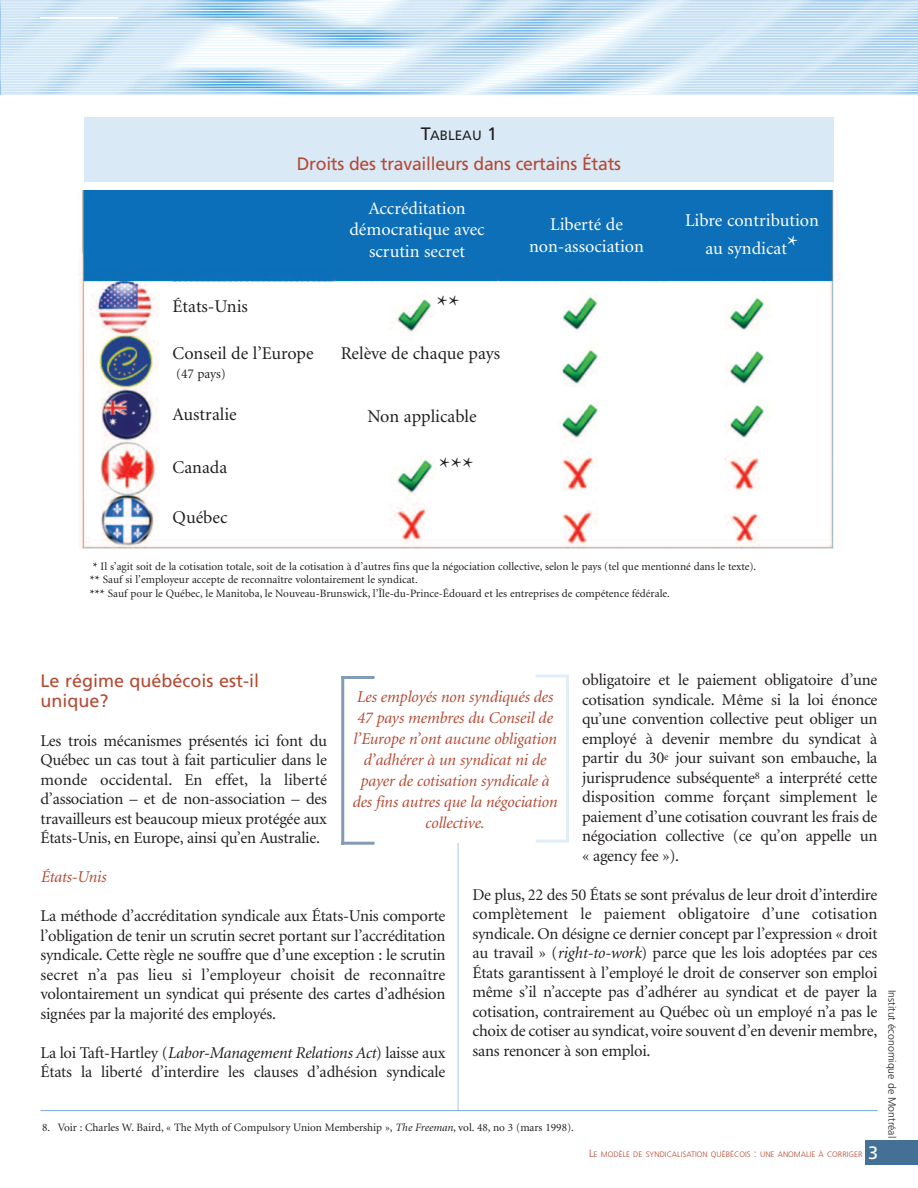
<style>
.page{position:relative;width:918px;height:1188px;background:#fff}
.page>*{position:absolute;margin:0;border:0;box-sizing:border-box;transform-origin:0 0}
.t1{font:27px "Minion";color:#231f20}
.t2{font:18px/21.6px "Minion";color:#fff;text-align:center}
.t3{font:18px "Minion";color:#231f20}
.t4{font:18px/19.5px "Frutiger";letter-spacing:-.015em;color:#b44a34}
.t5{font:18px "Frutiger";color:#fff}
.t6{font:16.5px/19.5px "Minion";letter-spacing:-.015em;color:#231f20;text-align:justify}
.t7{font:italic 16.5px/21px "Minion";letter-spacing:-.01em;color:#b44a34;text-align:center}
.t8{font:13.5px "Frutiger";color:#231f20}
.t9{font:13.5px "Minion";color:#231f20}
.t10{font:11.25px/13.5px "Minion";color:#231f20}
.t11{font:300 10.5px "Frutiger";color:#231f20}
.t12{font:300 7.8px "Frutiger";color:#b44a34}
.s1{font-size:18px}
.s2{font-size:27px}
.s3{font-weight:700}
.s4{font-style:italic}
.s5{font-size:10.5px}
</style>
<div class="page">
<img style="left:1px;top:0;width:917px;height:94px">
<hr style="left:1px;top:5px;width:917px;height:1px;background:#e7f6fd">
<hr style="left:1px;top:2px;width:917px;height:1px;background:#e7f6fd">
<hr style="left:1px;top:8px;width:917px;height:1px;background:#e7f6fd">
<hr style="left:1px;top:10px;width:917px;height:1px;background:#e7f6fd">
<hr style="left:1px;top:13px;width:917px;height:1px;background:#e7f6fd">
<hr style="left:1px;top:16px;width:917px;height:1px;background:#e7f6fd">
<hr style="left:1px;top:18px;width:917px;height:1px;background:#e7f6fd">
<hr style="left:1px;top:21px;width:917px;height:1px;background:#e7f6fd">
<hr style="left:1px;top:24px;width:917px;height:1px;background:#e7f6fd">
<hr style="left:1px;top:26px;width:917px;height:1px;background:#e7f6fd">
<hr style="left:1px;top:29px;width:917px;height:1px;background:#e7f6fd">
<hr style="left:1px;top:32px;width:917px;height:1px;background:#e7f6fd">
<hr style="left:1px;top:35px;width:917px;height:1px;background:#e7f6fd">
<hr style="left:1px;top:37px;width:917px;height:1px;background:#e7f6fd">
<hr style="left:1px;top:40px;width:917px;height:1px;background:#e7f6fd">
<hr style="left:1px;top:43px;width:917px;height:1px;background:#e7f6fd">
<hr style="left:1px;top:45px;width:917px;height:1px;background:#e7f6fd">
<hr style="left:1px;top:48px;width:917px;height:1px;background:#e7f6fd">
<hr style="left:1px;top:51px;width:917px;height:1px;background:#e7f6fd">
<hr style="left:1px;top:53px;width:917px;height:1px;background:#e7f6fd">
<hr style="left:1px;top:56px;width:917px;height:1px;background:#e7f6fd">
<hr style="left:1px;top:59px;width:917px;height:1px;background:#e7f6fd">
<hr style="left:1px;top:62px;width:917px;height:1px;background:#e7f6fd">
<hr style="left:1px;top:64px;width:917px;height:1px;background:#e7f6fd">
<hr style="left:1px;top:67px;width:917px;height:1px;background:#e7f6fd">
<hr style="left:1px;top:70px;width:917px;height:1px;background:#e7f6fd">
<hr style="left:1px;top:72px;width:917px;height:1px;background:#e7f6fd">
<hr style="left:1px;top:75px;width:917px;height:1px;background:#e7f6fd">
<hr style="left:1px;top:78px;width:917px;height:1px;background:#e7f6fd">
<hr style="left:1px;top:80px;width:917px;height:1px;background:#e7f6fd">
<hr style="left:1px;top:83px;width:917px;height:1px;background:#e7f6fd">
<hr style="left:1px;top:86px;width:917px;height:1px;background:#e7f6fd">
<hr style="left:1px;top:89px;width:917px;height:1px;background:#e7f6fd">
<hr style="left:1px;top:91px;width:917px;height:1px;background:#e7f6fd">
<hr style="left:1px;top:94px;width:917px;height:1px;background:#e7f6fd">
<hr style="left:458px;top:680px;width:1px;height:430px;background:#a9c6e5">
<div style="left:865px;top:1140px;width:53px;height:25px;background:#437094"></div>
<hr style="left:40px;top:1110px;width:838px;height:1px;background:#76aad8">
<div style="left:342px;top:679px;width:225px;height:164px;background:#fff"></div>
<hr style="left:341px;top:676px;width:3px;height:169px;background:#849bb7">
<hr style="left:566px;top:676px;width:3px;height:166px;background:#e1edf8">
<hr style="left:341px;top:676px;width:34px;height:3px;background:#849bb7">
<hr style="left:536px;top:675px;width:33px;height:3px;background:#e1edf8">
<hr style="left:536px;top:840px;width:33px;height:3px;background:#e1edf8">
<hr style="left:341px;top:842px;width:34px;height:3px;background:#849bb7">
<div style="left:84px;top:117px;width:749px;height:65px;background:#d9e9f6"></div>
<img style="left:79px;top:190px;width:761px;height:359px">
<hr style="left:40px;top:17px;width:78px;height:2px;background:#fff">
<div style="left:173px;top:299px;width:133px;height:42px;background:#fff"></div>
<div style="left:173px;top:347px;width:144px;height:36px;background:#fff"></div>
<div style="left:335px;top:347px;width:171px;height:33px;background:#fff"></div>
<div style="left:337px;top:409px;width:170px;height:33px;background:#fff"></div>
<div style="left:436px;top:295px;width:87px;height:27px;background:#fff"></div>
<div style="left:439px;top:456px;width:86px;height:28px;background:#fff"></div>
<div style="left:173px;top:407px;width:143px;height:38px;background:#fff"></div>
<div style="left:173px;top:460px;width:143px;height:39px;background:#fff"></div>
<div style="left:173px;top:511px;width:143px;height:26px;background:#fff"></div>
<p class="t8" style="left:421px;top:129px;width:78px"><span class="s1">T</span>ABLEAU <span class="s1">1</span></p>
<p class="t4" style="left:297px;top:155px;width:326px">Droits des travailleurs dans certains États</p>
<p class="t3" style="left:173px;top:299px;width:77px">États-Unis</p>
<p class="t3" style="left:173px;top:347px;width:143px">Conseil de l’Europe</p>
<p class="t9" style="left:176px;top:368px;width:51px">(47 pays)</p>
<p class="t3" style="left:173px;top:407px;width:66px">Australie</p>
<p class="t3" style="left:173px;top:460px;width:56px">Canada</p>
<p class="t3" style="left:173px;top:511px;width:57px">Québec</p>
<p class="t2" style="left:349px;top:199px;width:137px">Accréditation démocratique avec scrutin secret</p>
<h1 class="t1" style="left:436px;top:295px;width:25px">**</h1>
<p class="t3" style="left:341px;top:347px;width:161px">Relève de chaque pays</p>
<p class="t3" style="left:367px;top:409px;width:111px">Non applicable</p>
<h1 class="t1" style="left:439px;top:456px;width:36px">***</h1>
<p class="t2" style="left:529px;top:215px;width:117px">Liberté de non-association</p>
<p class="t2" style="left:685px;top:207px;width:136px;line-height:28px">Libre contribution au syndicat<span class="s2">*</span></p>
<p class="t10" style="left:90px;top:560px;width:668px"><span class="s3">*</span> Il s’agit soit de la cotisation totale, soit de la cotisation à d’autres fins que la négociation collective, selon le pays (tel que mentionné dans le texte). <span class="s3">**</span> Sauf si l’employeur accepte de reconnaître volontairement le syndicat.<br><span class="s3">***</span> Sauf pour le Québec, le Manitoba, le Nouveau-Brunswick, l’Île-du-Prince-Édouard et les entreprises de compétence fédérale.</p>
<p class="t6" style="left:582px;top:672px;width:297px">obligatoire et le paiement obligatoire d’une cotisation syndicale. Même si la loi énonce qu’une convention collective peut obliger un employé à devenir membre du syndicat à partir du 30<sup>e</sup> jour suivant son embauche, la jurisprudence subséquente<sup>8</sup> a interprété cette disposition comme forçant simplement le paiement d’une cotisation couvrant les frais de négociation collective (ce qu’on appelle un « agency fee »).</p>
<p class="t6" style="left:472px;top:886px;width:407px">De plus, 22 des 50 États se sont prévalus de leur droit d’interdire complètement le paiement obligatoire d’une cotisation syndicale. On désigne ce dernier concept par l’expression « droit au travail » (<span class="s4">right-to-work</span>) parce que les lois adoptées par ces États garantissent à l’employé le droit de conserver son emploi même s’il n’accepte pas d’adhérer au syndicat et de payer la cotisation, contrairement au Québec où un employé n’a pas le choix de cotiser au syndicat, voire souvent d’en devenir membre, sans renoncer à son emploi.</p>
<p class="t4" style="left:40px;top:672px;width:220px">Le régime québécois est-il unique?</p>
<p class="t6" style="left:40px;top:732px;width:288px">Les trois mécanismes présentés ici font du Québec un cas tout à fait particulier dans le monde occidental. En effet, la liberté d’association – et de non-association – des travailleurs est beaucoup mieux protégée aux États-Unis, en Europe, ainsi qu’en Australie.</p>
<p class="t7" style="left:40px;top:868px;width:67px">États-Unis</p>
<p class="t6" style="left:40px;top:907px;width:407px">La méthode d’accréditation syndicale aux États-Unis comporte l’obligation de tenir un scrutin secret portant sur l’accréditation syndicale. Cette règle ne souffre que d’une exception : le scrutin secret n’a pas lieu si l’employeur choisit de reconnaître volontairement un syndicat qui présente des cartes d’adhésion signées par la majorité des employés.</p>
<p class="t6" style="left:41px;top:1044px;width:407px">La loi Taft-Hartley (<span class="s4">Labor-Management Relations Act</span>) laisse aux<br>États la liberté d’interdire les clauses d’adhésion syndicale</p>
<p class="t7" style="left:352px;top:688px;width:207px">Les employés non syndiqués des<br>47 pays membres du Conseil de l’Europe n’ont aucune obligation d’adhérer à un syndicat ni de payer de cotisation syndicale à des fins autres que la négociation collective.</p>
<p class="t10" style="left:42px;top:1122px;width:533px">8. Voir : Charles W. Baird, « The Myth of Compulsory Union Membership », <span class="s4">The Freeman</span>, vol. 48, no 3 (mars 1998).</p>
<p class="t5" style="left:868px;top:1146px;width:12px">3</p>
<p class="t12" style="left:589px;top:1151px;width:275px"><span class="s5">L</span>E MODÈLE DE SYNDICALISATION QUÉBÉCOIS <span class="s5">:</span> UNE ANOMALIE À CORRIGER</p>
<p class="t11" style="left:896px;top:990px;width:149px;rotate:90deg">Institut économique de Montréal</p>
</div>
